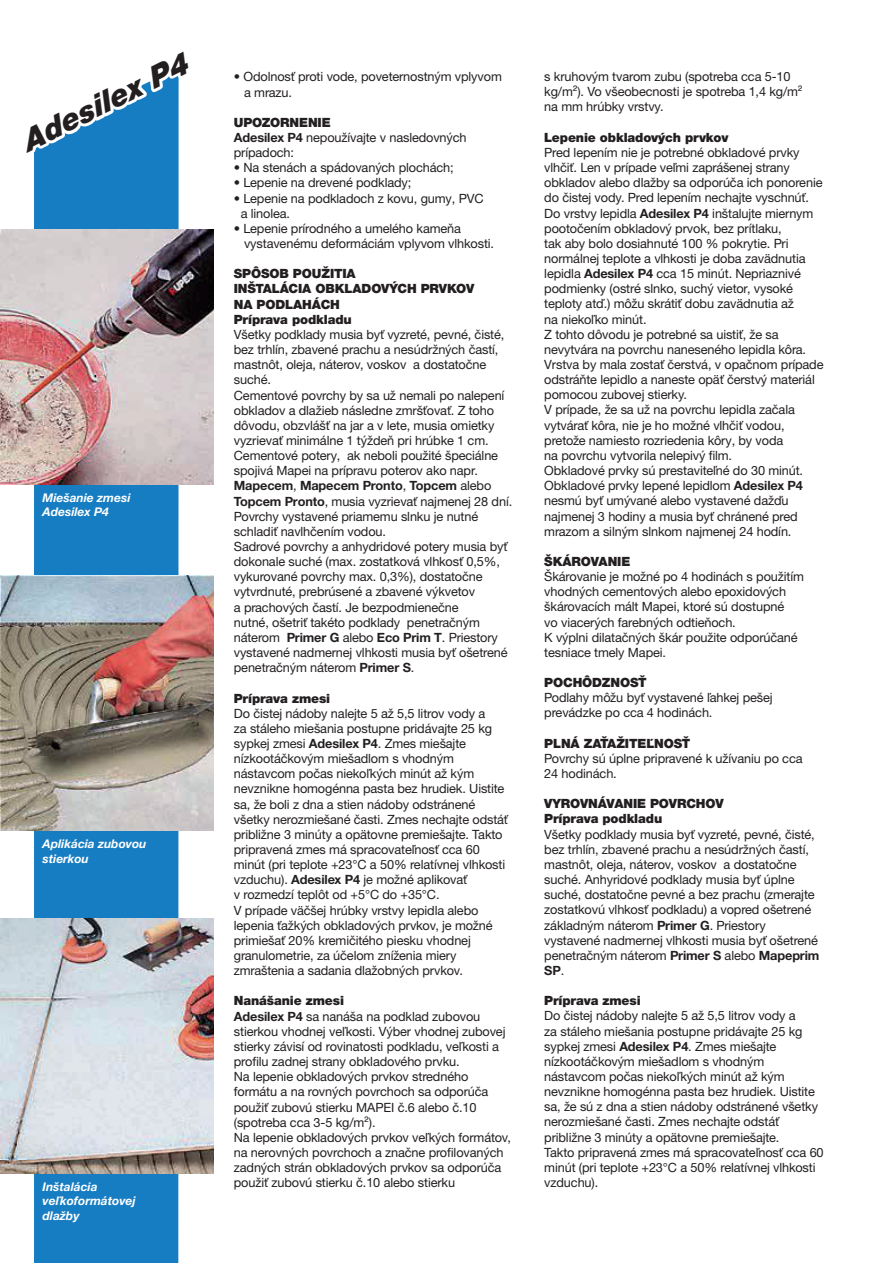
<style>
.page{position:relative;width:893px;height:1263px;background:#fff}
.page>*{position:absolute;margin:0;border:0;box-sizing:border-box;transform-origin:0 0}
.t1{font:italic 900 30px "Helvetica Neue LTW1 G";color:#231f20}
.t2{font:12.75px/15.1px "Helvetica Neue LTW1 G";letter-spacing:-.01em;color:#231f20}
.t3{font:900 12.75px/15.1px "Helvetica Neue LTW1 G";letter-spacing:-.01em;color:#231f20}
.t4{font:italic 700 12px/14.4px "Helvetica Neue LTW1 G";color:#fff}
.s1{font-weight:900}
.s2{font-weight:700}
</style>
<div class="page">
<div style="left:34px;top:485px;width:145px;height:778px;background:#177dc2"></div>
<svg style="left:0;top:76px;width:201px;height:154px"></svg>
<img style="left:0;top:230px;width:214px;height:255px">
<img style="left:0;top:576px;width:214px;height:255px">
<img style="left:0;top:918px;width:214px;height:256px">
<h1 class="t1" style="left:16px;top:127px;width:183px;rotate:-27deg">Adesilex P4</h1>
<p class="t4" style="left:43px;top:490px;width:89px">Miešanie zmesi<br>Adesilex P4</p>
<p class="t4" style="left:43px;top:837px;width:106px">Aplikácia zubovou stierkou</p>
<p class="t4" style="left:43px;top:1179px;width:95px">Inštalácia veľkoformátovej dlažby</p>
<p class="t2" style="left:244px;top:69px;width:259px;text-indent:-10px">• Odolnosť proti vode, poveternostným vplyvom a mrazu.</p>
<p class="t2" style="left:234px;top:115px;width:234px"><span class="s1">UPOZORNENIE<br></span><span class="s2">Adesilex P4</span> nepoužívajte v nasledovných prípadoch:</p>
<p class="t2" style="left:234px;top:160px;width:221px">• Na stenách a spádovaných plochách;</p>
<p class="t2" style="left:234px;top:175px;width:179px">• Lepenie na drevené podklady;</p>
<p class="t2" style="left:241px;top:190px;width:244px;text-indent:-7px">• Lepenie na podkladoch z kovu, gumy, PVC a linolea.</p>
<p class="t2" style="left:244px;top:221px;width:251px;text-indent:-10px">• Lepenie prírodného a umelého kameňa vystavenému deformáciám vplyvom vlhkosti.</p>
<p class="t3" style="left:234px;top:266px;width:242px">SPÔSOB POUŽITIA<br>INŠTALÁCIA OBKLADOVÝCH PRVKOV<br>NA PODLAHÁCH<br>Príprava podkladu</p>
<p class="t2" style="left:234px;top:327px;width:280px">Všetky podklady musia byť vyzreté, pevné, čisté, bez trhlín, zbavené prachu a nesúdržných častí, mastnôt, oleja, náterov, voskov a dostatočne suché.<br>Cementové povrchy by sa už nemali po nalepení obkladov a dlažieb následne zmršťovať. Z toho dôvodu, obzvlášť na jar a v lete, musia omietky vyzrievať minimálne 1 týždeň pri hrúbke 1 cm.<br>Cementové potery, ak neboli použité špeciálne spojivá Mapei na prípravu poterov ako napr.<br><span class="s2">Mapecem</span>, <span class="s2">Mapecem Pronto</span>, <span class="s2">Topcem</span> alebo <span class="s2">Topcem Pronto</span>, musia vyzrievať najmenej 28 dní.<br>Povrchy vystavené priamemu slnku je nutné schladiť navlhčením vodou.<br>Sadrové povrchy a anhydridové potery musia byť dokonale suché (max. zostatková vlhkosť 0,5%, vykurované povrchy max. 0,3%), dostatočne vytvrdnuté, prebrúsené a zbavené výkvetov<br>a prachových častí. Je bezpodmienečne<br>nutné, ošetriť takéto podklady penetračným náterom <span class="s2">Primer G</span> alebo <span class="s2">Eco Prim T</span>. Priestory vystavené nadmernej vlhkosti musia byť ošetrené penetračným náterom <span class="s2">Primer S</span>.</p>
<p class="t3" style="left:234px;top:690px;width:98px">Príprava zmesi</p>
<p class="t2" style="left:234px;top:705px;width:276px">Do čistej nádoby nalejte 5 až 5,5 litrov vody a<br>za stáleho miešania postupne pridávajte 25 kg sypkej zmesi <span class="s2">Adesilex P4</span>. Zmes miešajte nízkootáčkovým miešadlom s vhodným nástavcom počas niekoľkých minút až kým nevznikne homogénna pasta bez hrudiek. Uistite sa, že boli z dna a stien nádoby odstránené všetky nerozmiešané časti. Zmes nechajte odstáť približne 3 minúty a opätovne premiešajte. Takto pripravená zmes má spracovateľnosť cca 60 minút (pri teplote +23°C a 50% relatívnej vlhkosti vzduchu). <span class="s2">Adesilex P4</span> je možné aplikovať<br>v rozmedzí teplôt od +5°C do +35°C.<br>V prípade väčšej hrúbky vrstvy lepidla alebo lepenia ťažkých obkladových prvkov, je možné primiešať 20% kremičitého piesku vhodnej granulometrie, za účelom zníženia miery zmraštenia a sadania dlažobných prvkov.</p>
<p class="t2" style="left:234px;top:993px;width:279px"><span class="s1">Nanášanie zmesi<br></span><span class="s2">Adesilex P4</span> sa nanáša na podklad zubovou stierkou vhodnej veľkosti. Výber vhodnej zubovej stierky závisí od rovinatosti podkladu, veľkosti a profilu zadnej strany obkladového prvku.<br>Na lepenie obkladových prvkov stredného formátu a na rovných povrchoch sa odporúča použiť zubovú stierku MAPEI č.6 alebo č.10 (spotreba cca 3-5 kg/m²).<br>Na lepenie obkladových prvkov veľkých formátov, na nerovných povrchoch a značne profilovaných zadných strán obkladových prvkov sa odporúča použiť zubovú stierku č.10 alebo stierku</p>
<p class="t2" style="left:544px;top:69px;width:260px">s kruhovým tvarom zubu (spotreba cca 5-10 kg/m²). Vo všeobecnosti je spotreba 1,4 kg/m² na mm hrúbky vrstvy.</p>
<p class="t3" style="left:544px;top:130px;width:186px">Lepenie obkladových prvkov</p>
<p class="t2" style="left:544px;top:145px;width:281px">Pred lepením nie je potrebné obkladové prvky vlhčiť. Len v prípade veľmi zaprášenej strany obkladov alebo dlažby sa odporúča ich ponorenie do čistej vody. Pred lepením nechajte vyschnúť.<br>Do vrstvy lepidla <span class="s2">Adesilex P4</span> inštalujte miernym pootočením obkladový prvok, bez prítlaku,<br>tak aby bolo dosiahnuté 100 % pokrytie. Pri normálnej teplote a vlhkosti je doba zavädnutia lepidla <span class="s2">Adesilex P4</span> cca 15 minút. Nepriaznivé podmienky (ostré slnko, suchý vietor, vysoké teploty atď.) môžu skrátiť dobu zavädnutia až<br>na niekoľko minút.<br>Z tohto dôvodu je potrebné sa uistiť, že sa nevytvára na povrchu naneseného lepidla kôra.<br>Vrstva by mala zostať čerstvá, v opačnom prípade odstráňte lepidlo a naneste opäť čerstvý materiál pomocou zubovej stierky.<br>V prípade, že sa už na povrchu lepidla začala vytvárať kôra, nie je ho možné vlhčiť vodou, pretože namiesto rozriedenia kôry, by voda<br>na povrchu vytvorila nelepivý film.<br>Obkladové prvky sú prestaviteľné do 30 minút.<br>Obkladové prvky lepené lepidlom <span class="s2">Adesilex P4 </span>nesmú byť umývané alebo vystavené dažďu najmenej 3 hodiny a musia byť chránené pred mrazom a silným slnkom najmenej 24 hodín.</p>
<p class="t3" style="left:544px;top:554px;width:88px">ŠKÁROVANIE</p>
<p class="t2" style="left:544px;top:569px;width:261px">Škárovanie je možné po 4 hodinách s použitím vhodných cementových alebo epoxidových škárovacích mált Mapei, ktoré sú dostupné<br>vo viacerých farebných odtieňoch.<br>K výplni dilatačných škár použite odporúčané tesniace tmely Mapei.</p>
<p class="t3" style="left:544px;top:675px;width:104px">POCHÔDZNOSŤ</p>
<p class="t2" style="left:544px;top:690px;width:230px">Podlahy môžu byť vystavené ľahkej pešej prevádzke po cca 4 hodinách.</p>
<p class="t3" style="left:544px;top:736px;width:148px">PLNÁ ZAŤAŽITEĽNOSŤ</p>
<p class="t2" style="left:544px;top:751px;width:260px">Povrchy sú úplne pripravené k užívaniu po cca<br>24 hodinách.</p>
<p class="t3" style="left:544px;top:796px;width:181px">VYROVNÁVANIE POVRCHOV<br>Príprava podkladu</p>
<p class="t2" style="left:544px;top:826px;width:277px">Všetky podklady musia byť vyzreté, pevné, čisté, bez trhlín, zbavené prachu a nesúdržných častí, mastnôt, oleja, náterov, voskov a dostatočne suché. Anhyridové podklady musia byť úplne suché, dostatočne pevné a bez prachu (zmerajte zostatkovú vlhkosť podkladu) a vopred ošetrené základným náterom <span class="s2">Primer G</span>. Priestory vystavené nadmernej vlhkosti musia byť ošetrené penetračným náterom <span class="s2">Primer S</span> alebo <span class="s2">Mapeprim SP</span>.</p>
<p class="t3" style="left:544px;top:993px;width:98px">Príprava zmesi</p>
<p class="t2" style="left:544px;top:1008px;width:281px">Do čistej nádoby nalejte 5 až 5,5 litrov vody a<br>za stáleho miešania postupne pridávajte 25 kg sypkej zmesi <span class="s2">Adesilex P4</span>. Zmes miešajte nízkootáčkovým miešadlom s vhodným nástavcom počas niekoľkých minút až kým nevznikne homogénna pasta bez hrudiek. Uistite sa, že sú z dna a stien nádoby odstránené všetky nerozmiešané časti. Zmes nechajte odstáť približne 3 minúty a opätovne premiešajte.<br>Takto pripravená zmes má spracovateľnosť cca 60 minút (pri teplote +23°C a 50% relatívnej vlhkosti vzduchu).</p>
</div>
